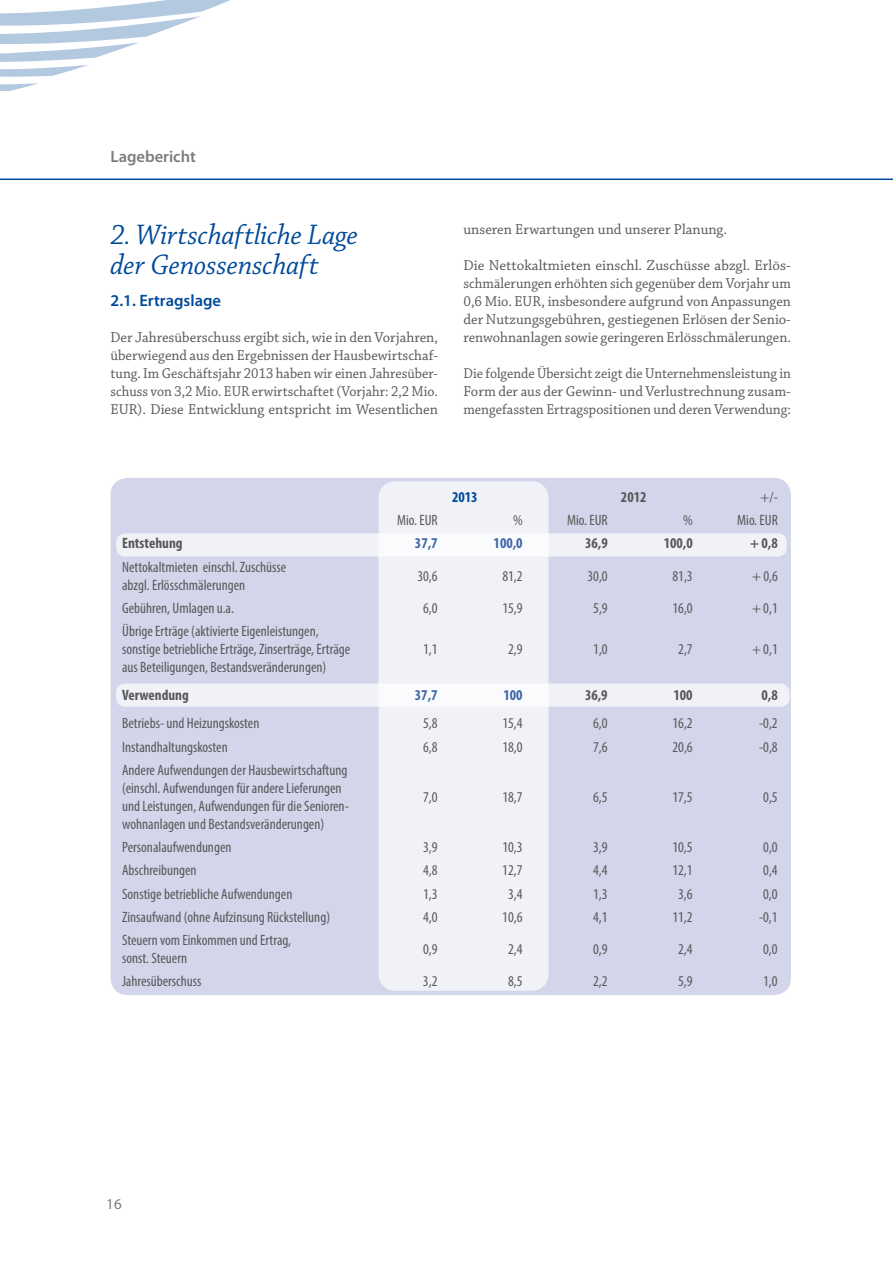
<style>
.page{position:relative;width:893px;height:1263px;background:#fff}
.page>*{position:absolute;margin:0;border:0;box-sizing:border-box;transform-origin:0 0}
.t1{font:30px/30px "Chaparral Pro It Subh";letter-spacing:.005em;color:#004a99}
.t2{font:600 16.5px "Myriad Pro";color:#004a99}
.t3{font:600 16.5px "Myriad Pro";color:#7b7c7e}
.t4{font:condensed 15px/18px "Myriad Pro";color:#58585a}
.t5{font:15px/18px "Chaparral Pro";color:#58585a;text-align:justify}
.t6{font:15px/18px "Chaparral Pro";color:#58585a;text-align:justify;scale:.93 1}
.t7{font:700 condensed 15px "Myriad Pro";color:#58585a}
.t8{font:700 condensed 15px "Myriad Pro";color:#4066aa}
.t9{font:700 condensed 15px "Myriad Pro";color:#004a99}
.t10{font:15px "Myriad Pro";color:#7b7c7e}
</style>
<div class="page">
<hr style="left:0;top:179px;width:893px;height:1px;background:#004a99">
<svg style="left:0;top:0;width:230px;height:91px"></svg>
<div style="left:111px;top:478px;width:680px;height:517px;background:#d3d6ea;border-radius:17px"></div>
<div style="left:378px;top:481px;width:171px;height:510px;background:#f1f2f8;border-radius:17px"></div>
<div style="left:116px;top:533px;width:671px;height:24px;background:#f1f2f8;border-radius:9px"></div>
<div style="left:116px;top:683px;width:673px;height:24px;background:#f1f2f8;border-radius:9px"></div>
<p class="t3" style="left:111px;top:146px;width:87px">Lagebericht</p>
<h1 class="t1" style="left:111px;top:221px;width:249px">2. Wirtschaftliche Lage der Genossenschaft</h1>
<p class="t2" style="left:111px;top:290px;width:112px">2.1. Ertragslage</p>
<p class="t5" style="left:111px;top:329px;width:329px">Der Jahresüberschuss ergibt sich, wie in den Vorjahren, überwiegend aus den Ergebnissen der Hausbewirtschaf&shy;tung. Im Geschäftsjahr 2013 haben wir einen Jahresüber&shy;schuss von 3,2 Mio. EUR erwirtschaftet (Vorjahr: 2,2 Mio.<br>EUR). Diese Entwicklung entspricht im Wesentlichen</p>
<p class="t5" style="left:463px;top:221px;width:265px">unseren Erwartungen und unserer Planung.</p>
<p class="t5" style="left:463px;top:257px;width:329px">Die Nettokaltmieten einschl. Zuschüsse abzgl. Erlös&shy;schmälerungen erhöhten sich gegenüber dem Vorjahr um 0,6 Mio. EUR, insbesondere aufgrund von Anpassungen der Nutzungsgebühren, gestiegenen Erlösen der Senio&shy;renwohnanlagen sowie geringeren Erlösschmälerungen.</p>
<p class="t6" style="left:463px;top:365px;width:354px">Die folgende Übersicht zeigt die Unternehmensleistung in Form der aus der Gewinn- und Verlustrechnung zusam&shy;mengefassten Ertragspositionen und deren Verwendung:</p>
<p class="t9" style="left:452px;top:488px;width:27px">2013</p>
<p class="t7" style="left:621px;top:488px;width:27px">2012</p>
<p class="t4" style="left:760px;top:488px;width:19px">+/-</p>
<p class="t4" style="left:397px;top:511px;width:42px">Mio. EUR</p>
<p class="t4" style="left:513px;top:511px;width:11px">%</p>
<p class="t4" style="left:567px;top:511px;width:42px">Mio. EUR</p>
<p class="t4" style="left:683px;top:511px;width:11px">%</p>
<p class="t4" style="left:737px;top:511px;width:42px">Mio. EUR</p>
<p class="t7" style="left:122px;top:534px;width:62px">Entstehung</p>
<p class="t8" style="left:415px;top:534px;width:24px">37,7</p>
<p class="t8" style="left:494px;top:534px;width:31px">100,0</p>
<p class="t7" style="left:585px;top:534px;width:24px">36,9</p>
<p class="t7" style="left:664px;top:534px;width:31px">100,0</p>
<p class="t7" style="left:750px;top:534px;width:29px">+ 0,8</p>
<p class="t4" style="left:122px;top:558px;width:165px">Nettokaltmieten einschl. Zuschüsse abzgl. Erlösschmälerungen</p>
<p class="t4" style="left:417px;top:567px;width:22px">30,6</p>
<p class="t4" style="left:502px;top:567px;width:22px">81,2</p>
<p class="t4" style="left:587px;top:567px;width:22px">30,0</p>
<p class="t4" style="left:672px;top:567px;width:22px">81,3</p>
<p class="t4" style="left:752px;top:567px;width:27px">+ 0,6</p>
<p class="t4" style="left:122px;top:599px;width:113px">Gebühren, Umlagen u.a.</p>
<p class="t4" style="left:423px;top:599px;width:16px">6,0</p>
<p class="t4" style="left:502px;top:599px;width:22px">15,9</p>
<p class="t4" style="left:593px;top:599px;width:16px">5,9</p>
<p class="t4" style="left:672px;top:599px;width:22px">16,0</p>
<p class="t4" style="left:752px;top:599px;width:27px">+ 0,1</p>
<p class="t4" style="left:122px;top:622px;width:230px">Übrige Erträge (aktivierte Eigenleistungen, sonstige betriebliche Erträge, Zinserträge, Erträge aus Beteiligungen, Bestandsveränderungen)</p>
<p class="t4" style="left:423px;top:640px;width:16px">1,1</p>
<p class="t4" style="left:508px;top:640px;width:16px">2,9</p>
<p class="t4" style="left:593px;top:640px;width:16px">1,0</p>
<p class="t4" style="left:678px;top:640px;width:16px">2,7</p>
<p class="t4" style="left:752px;top:640px;width:27px">+ 0,1</p>
<p class="t7" style="left:122px;top:686px;width:68px">Verwendung</p>
<p class="t8" style="left:415px;top:686px;width:24px">37,7</p>
<p class="t8" style="left:503px;top:686px;width:21px">100</p>
<p class="t7" style="left:585px;top:686px;width:24px">36,9</p>
<p class="t7" style="left:673px;top:686px;width:21px">100</p>
<p class="t7" style="left:761px;top:686px;width:18px">0,8</p>
<p class="t4" style="left:122px;top:714px;width:139px">Betriebs- und Heizungskosten</p>
<p class="t4" style="left:423px;top:714px;width:16px">5,8</p>
<p class="t4" style="left:502px;top:714px;width:22px">15,4</p>
<p class="t4" style="left:593px;top:714px;width:16px">6,0</p>
<p class="t4" style="left:672px;top:714px;width:22px">16,2</p>
<p class="t4" style="left:759px;top:714px;width:20px">-0,2</p>
<p class="t4" style="left:122px;top:737px;width:107px">Instandhaltungskosten</p>
<p class="t4" style="left:423px;top:737px;width:16px">6,8</p>
<p class="t4" style="left:502px;top:737px;width:22px">18,0</p>
<p class="t4" style="left:593px;top:737px;width:16px">7,6</p>
<p class="t4" style="left:672px;top:737px;width:22px">20,6</p>
<p class="t4" style="left:759px;top:737px;width:20px">-0,8</p>
<p class="t4" style="left:122px;top:761px;width:228px">Andere Aufwendungen der Hausbewirtschaftung (einschl. Aufwendungen für andere Lieferungen und Leistungen, Aufwendungen für die Senioren&shy;wohnanlagen und Bestandsveränderungen)</p>
<p class="t4" style="left:423px;top:788px;width:16px">7,0</p>
<p class="t4" style="left:502px;top:788px;width:22px">18,7</p>
<p class="t4" style="left:593px;top:788px;width:16px">6,5</p>
<p class="t4" style="left:672px;top:788px;width:22px">17,5</p>
<p class="t4" style="left:763px;top:788px;width:16px">0,5</p>
<p class="t4" style="left:122px;top:838px;width:111px">Personalaufwendungen</p>
<p class="t4" style="left:423px;top:838px;width:16px">3,9</p>
<p class="t4" style="left:502px;top:838px;width:22px">10,3</p>
<p class="t4" style="left:593px;top:838px;width:16px">3,9</p>
<p class="t4" style="left:672px;top:838px;width:22px">10,5</p>
<p class="t4" style="left:763px;top:838px;width:16px">0,0</p>
<p class="t4" style="left:122px;top:861px;width:76px">Abschreibungen</p>
<p class="t4" style="left:423px;top:861px;width:16px">4,8</p>
<p class="t4" style="left:502px;top:861px;width:22px">12,7</p>
<p class="t4" style="left:593px;top:861px;width:16px">4,4</p>
<p class="t4" style="left:672px;top:861px;width:22px">12,1</p>
<p class="t4" style="left:763px;top:861px;width:16px">0,4</p>
<p class="t4" style="left:122px;top:884px;width:172px">Sonstige betriebliche Aufwendungen</p>
<p class="t4" style="left:423px;top:884px;width:16px">1,3</p>
<p class="t4" style="left:508px;top:884px;width:16px">3,4</p>
<p class="t4" style="left:593px;top:884px;width:16px">1,3</p>
<p class="t4" style="left:678px;top:884px;width:16px">3,6</p>
<p class="t4" style="left:763px;top:884px;width:16px">0,0</p>
<p class="t4" style="left:122px;top:908px;width:210px">Zinsaufwand (ohne Aufzinsung Rückstellung)</p>
<p class="t4" style="left:423px;top:908px;width:16px">4,0</p>
<p class="t4" style="left:502px;top:908px;width:22px">10,6</p>
<p class="t4" style="left:593px;top:908px;width:16px">4,1</p>
<p class="t4" style="left:672px;top:908px;width:22px">11,2</p>
<p class="t4" style="left:759px;top:908px;width:20px">-0,1</p>
<p class="t4" style="left:122px;top:931px;width:171px">Steuern vom Einkommen und Ertrag, sonst. Steuern</p>
<p class="t4" style="left:423px;top:940px;width:16px">0,9</p>
<p class="t4" style="left:508px;top:940px;width:16px">2,4</p>
<p class="t4" style="left:593px;top:940px;width:16px">0,9</p>
<p class="t4" style="left:678px;top:940px;width:16px">2,4</p>
<p class="t4" style="left:763px;top:940px;width:16px">0,0</p>
<p class="t4" style="left:122px;top:972px;width:81px">Jahresüberschuss</p>
<p class="t4" style="left:423px;top:972px;width:16px">3,2</p>
<p class="t4" style="left:508px;top:972px;width:16px">8,5</p>
<p class="t4" style="left:593px;top:972px;width:16px">2,2</p>
<p class="t4" style="left:678px;top:972px;width:16px">5,9</p>
<p class="t4" style="left:763px;top:972px;width:16px">1,0</p>
<p class="t10" style="left:106px;top:1194px;width:17px">16</p>
</div>
